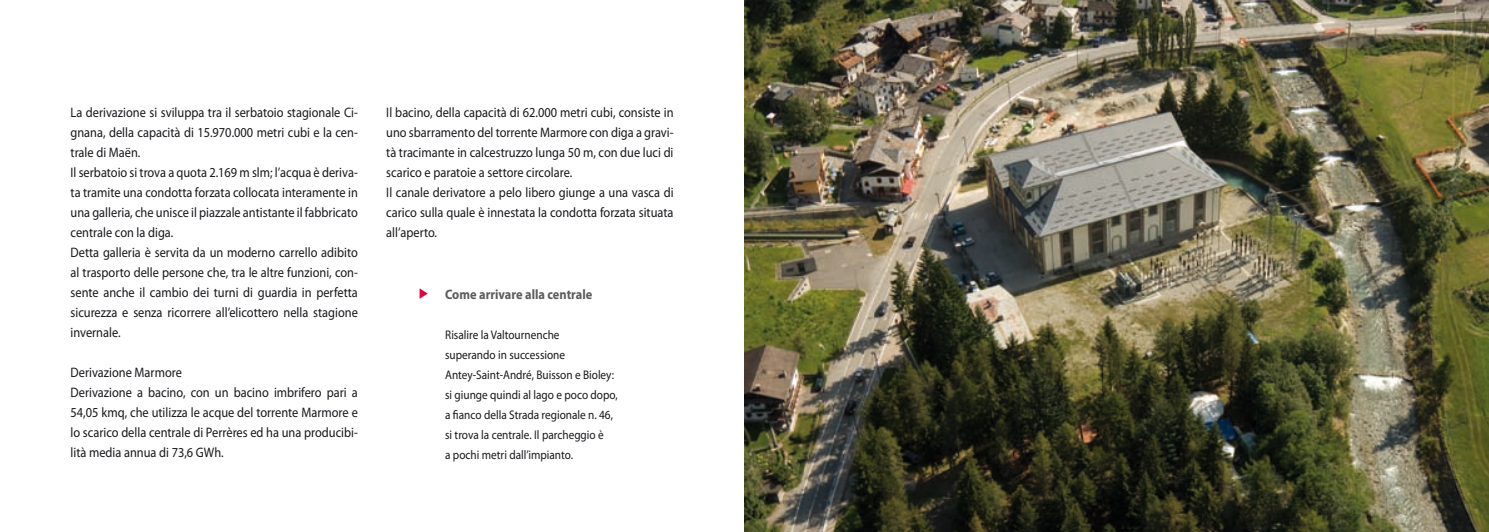
<style>
.page{position:relative;width:1489px;height:532px;background:#fff}
.page>*{position:absolute;margin:0;border:0;box-sizing:border-box;transform-origin:0 0}
.t1{font:13.75px/20px "Myriad Pro";color:#1a171c;scale:.9 1}
.t2{font:700 13.75px "Myriad Pro";color:#5c5c5b;scale:.9 1}
.t3{font:12.5px/20px "Myriad Pro";color:#1a171c;scale:.9 1}
</style>
<div class="page">
<img style="left:744px;top:0;width:744px;height:531px">
<p class="t1" style="left:71px;top:102px;width:321px">La derivazione si sviluppa tra il serbatoio stagionale Ci&shy;gnana, della capacità di 15.970.000 metri cubi e la cen&shy;trale di Maën.<br>Il serbatoio si trova a quota 2.169 m slm; l’acqua è deriva&shy;ta tramite una condotta forzata collocata interamente in una galleria, che unisce il piazzale antistante il fabbricato centrale con la diga.<br>Detta galleria è servita da un moderno carrello adibito al trasporto delle persone che, tra le altre funzioni, con&shy;sente anche il cambio dei turni di guardia in perfetta sicurezza e senza ricorrere all’elicottero nella stagione invernale.</p>
<p class="t1" style="left:71px;top:362px;width:321px">Derivazione Marmore<br>Derivazione a bacino, con un bacino imbrifero pari a 54,05 kmq, che utilizza le acque del torrente Marmore e lo scarico della centrale di Perrères ed ha una producibi&shy;lità media annua di 73,6 GWh.</p>
<p class="t1" style="left:386px;top:102px;width:321px">Il bacino, della capacità di 62.000 metri cubi, consiste in uno sbarramento del torrente Marmore con diga a gravi&shy;tà tracimante in calcestruzzo lunga 50 m, con due luci di scarico e paratoie a settore circolare.<br>Il canale derivatore a pelo libero giunge a una vasca di carico sulla quale è innestata la condotta forzata situata all’aperto.</p>
<p class="t2" style="left:445px;top:285px;width:165px">Come arrivare alla centrale</p>
<p class="t3" style="left:445px;top:324px;width:193px">Risalire la Valtournenche<br>superando in successione Antey-Saint-André, Buisson e Bioley: si giunge quindi al lago e poco dopo, a fianco della Strada regionale n. 46, si trova la centrale. Il parcheggio è<br>a pochi metri dall’impianto.</p>
</div>
